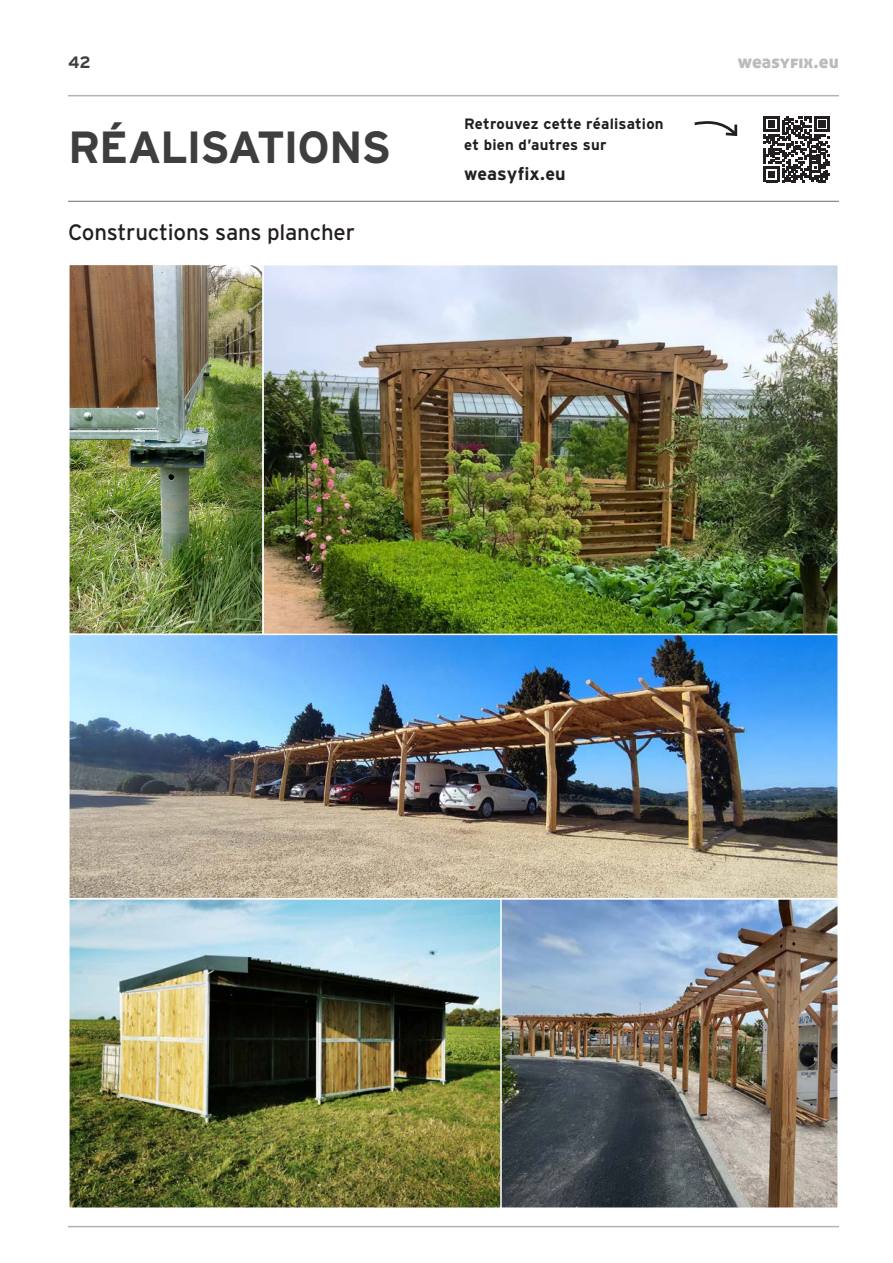
<style>
.page{position:relative;width:893px;height:1263px;background:#fff}
.page>*{position:absolute;margin:0;border:0;box-sizing:border-box;transform-origin:0 0}
.t1{font:700 45px "Interstate";letter-spacing:-.03em;color:#3e3e3f}
.t2{font:22.2px "Interstate";letter-spacing:-.01em;color:#231f20}
.t3{font:18px "Aller Display";letter-spacing:.005em;color:#babbbe}
.t4{font:700 18px "Interstate";letter-spacing:.005em;color:#231f20}
.t5{font:700 16.5px "Interstate";color:#3e3e3f}
.t6{font:700 15px/21px "Interstate";letter-spacing:.015em;color:#231f20}
</style>
<div class="page">
<img style="left:502px;top:900px;width:336px;height:308px">
<hr style="left:68px;top:1226px;width:771px;height:1px;background:#3e3e3f">
<hr style="left:68px;top:95px;width:771px;height:1px;background:#3e3e3f">
<hr style="left:68px;top:201px;width:771px;height:1px;background:#6c6d70">
<img style="left:264px;top:265px;width:574px;height:368px">
<img style="left:69px;top:900px;width:433px;height:308px">
<img style="left:69px;top:633px;width:769px;height:267px">
<img style="left:69px;top:265px;width:195px;height:371px">
<svg style="left:764px;top:116px;width:66px;height:66px"></svg>
<svg style="left:694px;top:121px;width:44px;height:15px"></svg>
<p class="t5" style="left:68px;top:53px;width:24px">42</p>
<p class="t3" style="left:738px;top:51px;width:103px">weasyfix.eu</p>
<p class="t1" style="left:68px;top:122px;width:325px">RÉALISATIONS</p>
<p class="t2" style="left:68px;top:220px;width:288px">Constructions sans plancher</p>
<p class="t6" style="left:464px;top:114px;width:201px">Retrouvez cette réalisation et bien d’autres sur</p>
<p class="t4" style="left:464px;top:164px;width:103px">weasyfix.eu</p>
</div>
